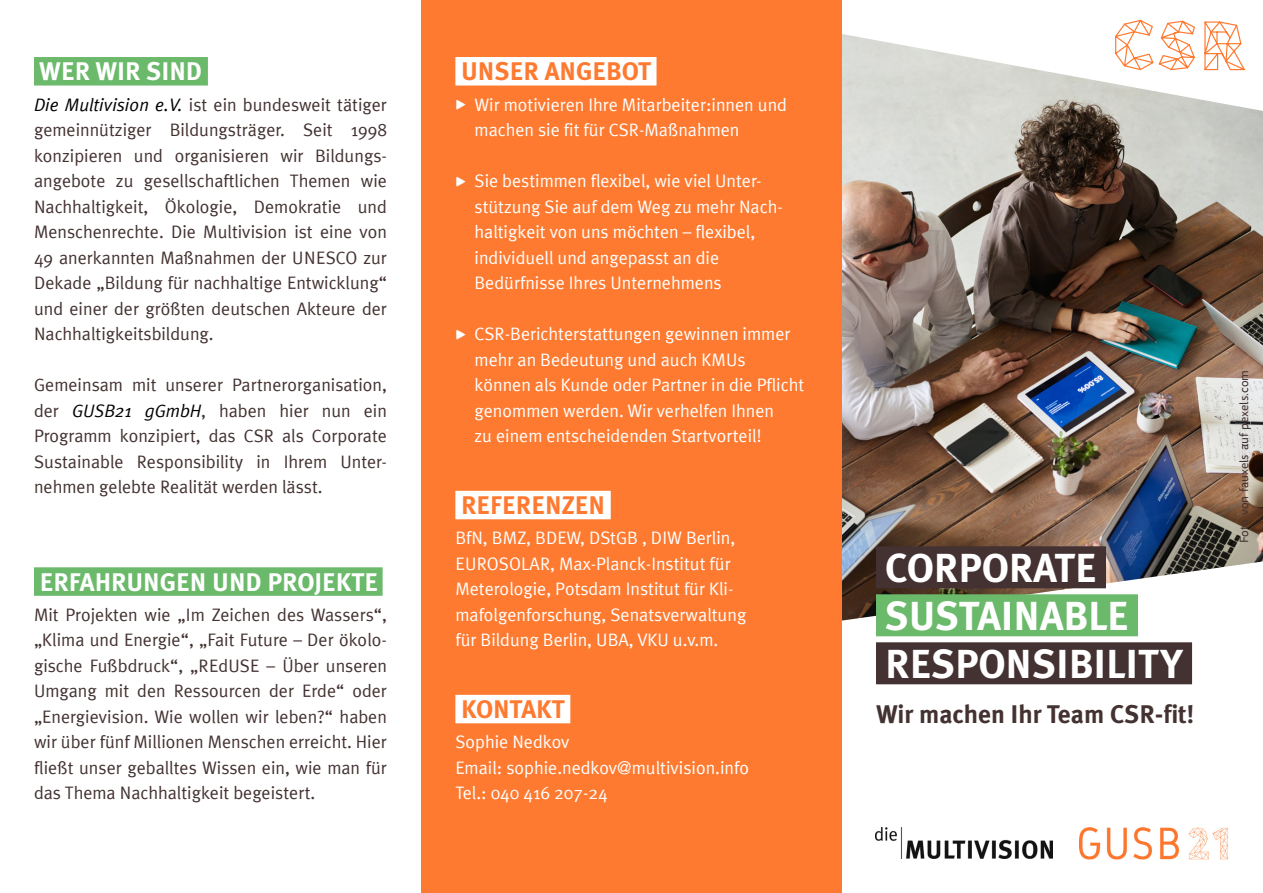
<style>
.page{position:relative;width:1263px;height:893px;background:#fff}
.page>*{position:absolute;margin:0;border:0;box-sizing:border-box;transform-origin:0 0}
.t1{font:700 40.5px/48px "Meta Plus";color:#fff}
.t2{font:700 25.5px "Meta Plus";color:#fff}
.t3{font:700 25.5px "Meta Plus";color:#fe7a30}
.t4{font:700 25.5px "Meta Plus";color:#433231}
.t5{font:18px/25.5px "Meta Plus";color:#433231;text-align:justify}
.t6{font:18px/25.5px "Meta Plus";color:#fff}
.t7{font:12px "Tisa Sans Pro";letter-spacing:-.005em;color:#433231}
.s1{font-style:italic;color:#000}
.s2{font-family:"Tisa Sans Pro"}
</style>
<div class="page">
<div style="left:422px;top:0;width:420px;height:893px;background:#fe7a30"></div>
<img style="left:842px;top:34px;width:421px;height:587px">
<div style="left:34px;top:57px;width:174px;height:29px;background:#6bb96b"></div>
<div style="left:34px;top:567px;width:349px;height:29px;background:#6bb96b"></div>
<div style="left:455px;top:57px;width:201px;height:29px;background:#fff"></div>
<div style="left:455px;top:491px;width:156px;height:28px;background:#fff"></div>
<div style="left:455px;top:695px;width:115px;height:28px;background:#fff"></div>
<div style="left:876px;top:546px;width:230px;height:42px;background:#433231"></div>
<div style="left:876px;top:594px;width:262px;height:42px;background:#6bb96b"></div>
<div style="left:876px;top:642px;width:316px;height:42px;background:#433231"></div>
<img style="left:876px;top:828px;width:176px;height:31px">
<img style="left:1080px;top:828px;width:148px;height:32px">
<svg style="left:1113px;top:19px;width:133px;height:54px"></svg>
<h2 class="t2" style="left:39px;top:57px;width:164px">WER WIR SIND</h2>
<p class="t5" style="left:34px;top:91px;width:354px"><span class="s1">Die Multivision e.V.</span> ist ein bundesweit tätiger gemeinnütziger Bildungsträger. Seit 1998 konzipieren und organisieren wir Bildungs&shy;angebote zu gesellschaftlichen Themen wie Nachhaltigkeit, Ökologie, Demokratie und Menschenrechte. Die Multivision ist eine von 49 anerkannten Maßnahmen der UNESCO zur Dekade „Bildung für nachhaltige Entwicklung“ und einer der größten deutschen Akteure der Nachhaltigkeitsbildung.</p>
<p class="t5" style="left:34px;top:372px;width:354px">Gemeinsam mit unserer Partnerorganisation, der <span class="s1">GUSB21 gGmbH</span>, haben hier nun ein Programm konzipiert, das CSR als Corporate Sustainable Responsibility in Ihrem Unter&shy;nehmen gelebte Realität werden lässt.</p>
<h2 class="t2" style="left:40px;top:567px;width:340px">ERFAHRUNGEN UND PROJEKTE</h2>
<p class="t5" style="left:34px;top:601px;width:354px">Mit Projekten wie „Im Zeichen des Wassers“, „Klima und Energie“, „Fait Future – Der ökolo&shy;gische Fußbdruck“, „REdUSE – Über unseren Umgang mit den Ressourcen der Erde“ oder „Energievision. Wie wollen wir leben?“ haben wir über fünf Millionen Menschen erreicht. Hier fließt unser geballtes Wissen ein, wie man für das Thema Nachhaltigkeit begeistert.</p>
<h2 class="t3" style="left:461px;top:57px;width:192px">UNSER ANGEBOT</h2>
<p class="t6" style="left:474px;top:91px;width:314px;text-indent:-19px"><span class="s2">▸</span> Wir motivieren Ihre Mitarbeiter:innen und machen sie fit für CSR-Maßnahmen</p>
<p class="t6" style="left:474px;top:168px;width:310px;text-indent:-19px"><span class="s2">▸</span> Sie bestimmen flexibel, wie viel Unter&shy;stützung Sie auf dem Weg zu mehr Nach&shy;haltigkeit von uns möchten – flexibel, individuell und angepasst an die Bedürfnisse Ihres Unternehmens</p>
<p class="t6" style="left:474px;top:321px;width:331px;text-indent:-19px"><span class="s2">▸</span> CSR-Berichterstattungen gewinnen immer mehr an Bedeutung und auch KMUs können als Kunde oder Partner in die Pflicht genommen werden. Wir verhelfen Ihnen<br>zu einem entscheidenden Startvorteil!</p>
<h2 class="t3" style="left:461px;top:490px;width:145px">REFERENZEN</h2>
<p class="t6" style="left:455px;top:525px;width:292px">BfN, BMZ, BDEW, DStGB , DIW Berlin, EUROSOLAR, Max-Planck-Institut für Meterologie, Potsdam Institut für Kli&shy;mafolgenforschung, Senatsverwaltung für Bildung Berlin, UBA, VKU u.v.m.</p>
<h2 class="t3" style="left:461px;top:694px;width:105px">KONTAKT</h2>
<p class="t6" style="left:455px;top:729px;width:295px">Sophie Nedkov<br>Email: sophie.nedkov@multivision.info<br>Tel.: 040 416 207-24</p>
<h1 class="t1" style="left:885px;top:544px;width:299px">CORPORATE<br>SUSTAINABLE<br>RESPONSIBILITY</h1>
<h2 class="t4" style="left:876px;top:699px;width:320px">Wir machen Ihr Team CSR-fit!</h2>
<p class="t7" style="left:1236px;top:543px;width:175px;rotate:-90deg">Foto von fauxels auf pexels.com</p>
</div>
